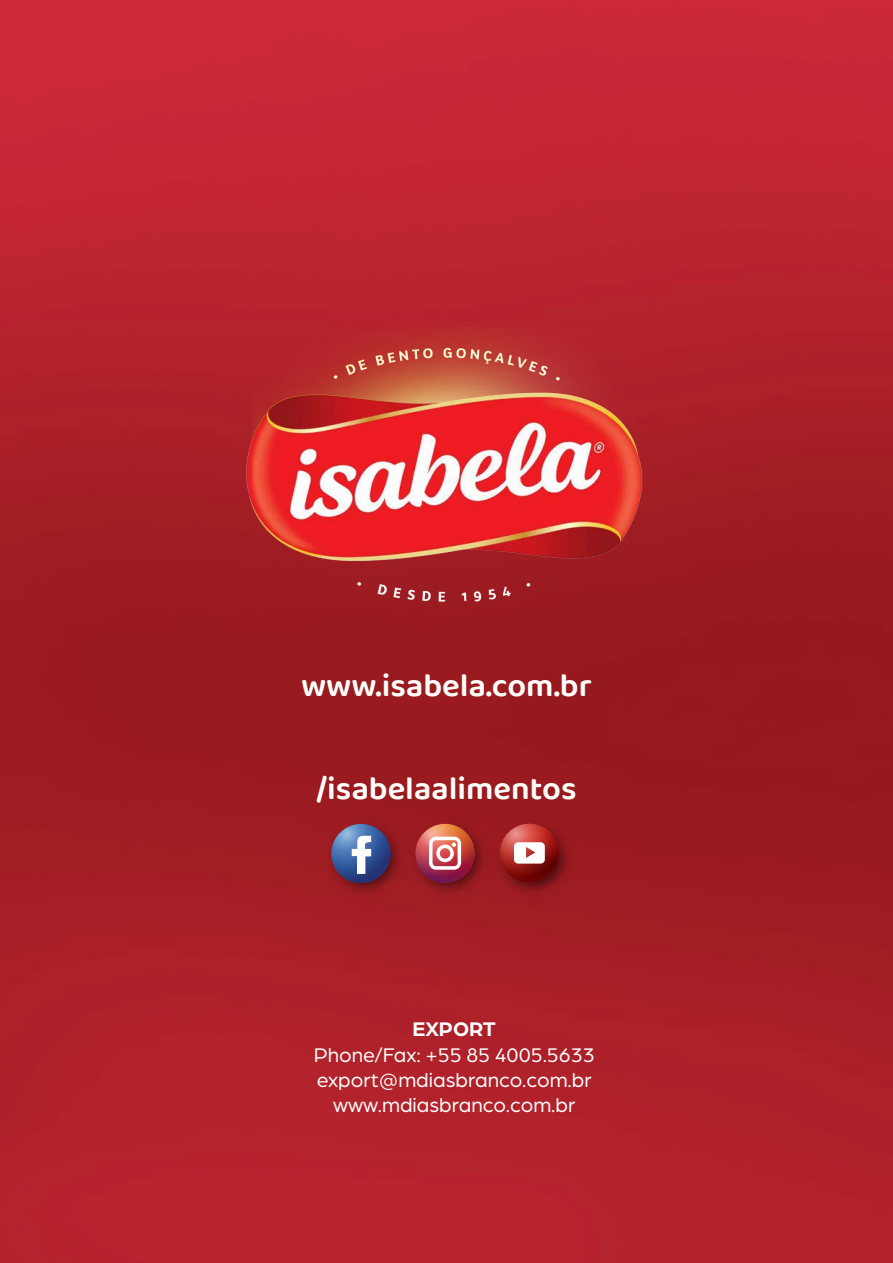
<style>
.page{position:relative;width:893px;height:1263px;background:#fff}
.page>*{position:absolute;margin:0;border:0;box-sizing:border-box;transform-origin:0 0}
.t1{font:600 33px "Baloo 2";color:#fffefa}
.t2{font:21px "Arboria";color:#fff}
.t3{font:700 21px "Arboria";color:#fff}
</style>
<div class="page">
<img style="left:0;top:0;width:893px;height:1263px">
<img style="left:279px;top:772px;width:337px;height:168px">
<img style="left:450px;top:774px;width:132px;height:135px">
<img style="left:280px;top:774px;width:132px;height:136px">
<img style="left:229px;top:327px;width:435px;height:290px">
<p class="t1" style="left:301px;top:662px;width:292px">www.isabela.com.br</p>
<p class="t1" style="left:316px;top:765px;width:262px">/isabelaalimentos</p>
<p class="t3" style="left:413px;top:1015px;width:85px">EXPORT</p>
<p class="t2" style="left:314px;top:1041px;width:282px">Phone/Fax: +55 85 4005.5633</p>
<p class="t2" style="left:317px;top:1066px;width:276px">export@mdiasbranco.com.br</p>
<p class="t2" style="left:333px;top:1091px;width:244px">www.mdiasbranco.com.br</p>
</div>
